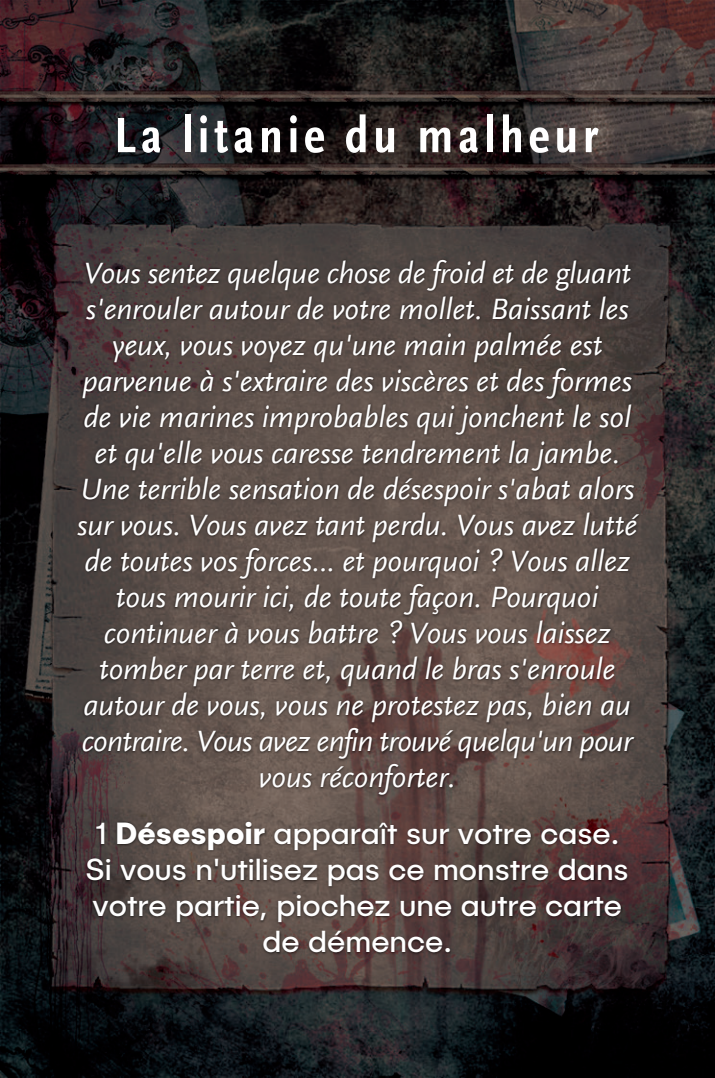
<style>
.page{position:relative;width:715px;height:1078px;background:#fff}
.page>*{position:absolute;margin:0;border:0;box-sizing:border-box;transform-origin:0 0}
.t1{font:700 condensed 52px "Scala Sans Offc Pro";letter-spacing:.095em;color:#fff}
.t2{font:italic 30.8px/36px "Scala Sans Offc Pro";letter-spacing:-.005em;color:#fff;text-align:center}
.t3{font:30.8px/36px "Publica Sans";color:#fff;text-align:center}
.s1{font-weight:700}
</style>
<div class="page">
<img style="left:0;top:0;width:714px;height:1077px">
<img style="left:73px;top:254px;width:571px;height:709px">
<h1 class="t1" style="left:114px;top:105px;width:485px">La litanie du malheur</h1>
<p class="t2" style="left:77px;top:254px;width:561px">Vous sentez quelque chose de froid et de gluant s'enrouler autour de votre mollet. Baissant les yeux, vous voyez qu'une main palmée est parvenue à s'extraire des viscères et des formes de vie marines improbables qui jonchent le sol et qu'elle vous caresse tendrement la jambe.<br>Une terrible sensation de désespoir s'abat alors sur vous. Vous avez tant perdu. Vous avez lutté de toutes vos forces... et pourquoi ? Vous allez tous mourir ici, de toute façon. Pourquoi continuer à vous battre ? Vous vous laissez tomber par terre et, quand le bras s'enroule autour de vous, vous ne protestez pas, bien au contraire. Vous avez enfin trouvé quelqu'un pour vous réconforter.</p>
<p class="t3" style="left:86px;top:813px;width:544px">1 <span class="s1">Désespoir</span> apparaît sur votre case.<br>Si vous n'utilisez pas ce monstre dans votre partie, piochez une autre carte de démence.</p>
</div>
